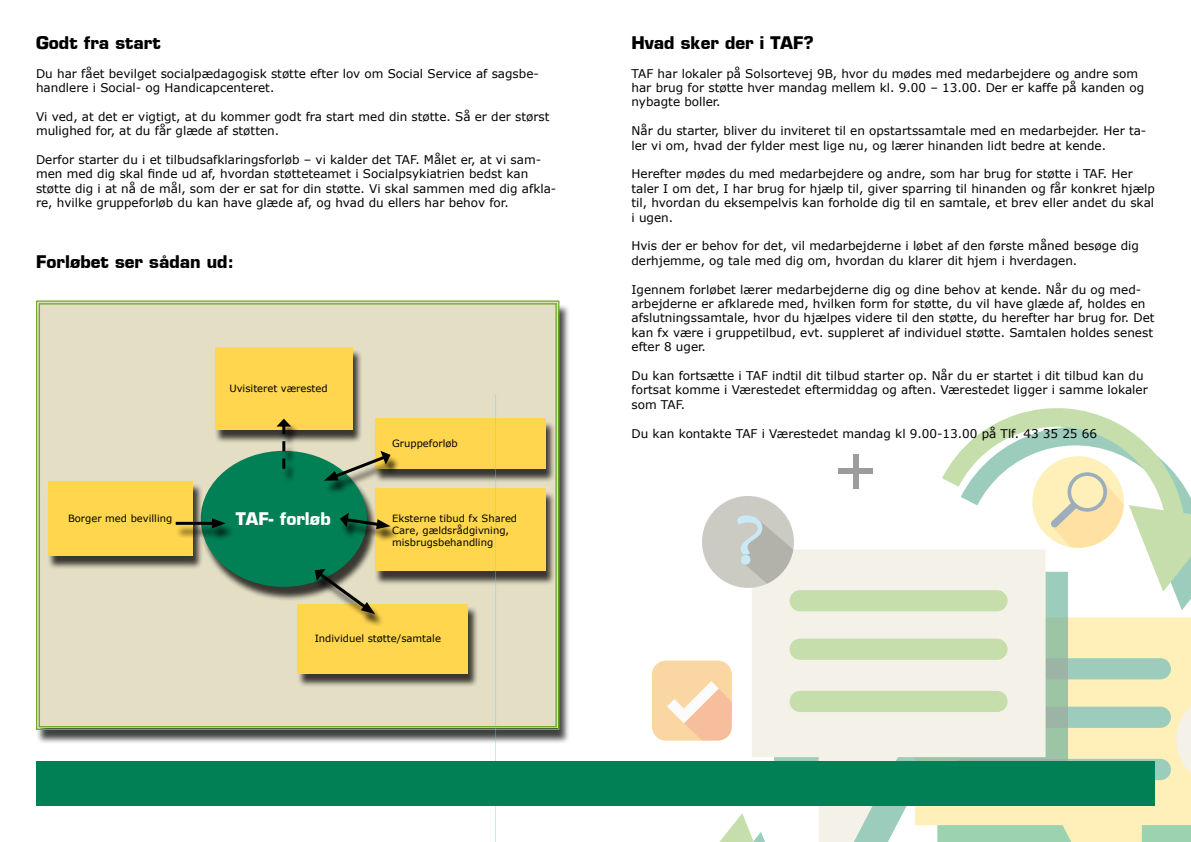
<style>
.page{position:relative;width:1191px;height:842px;background:#fff}
.page>*{position:absolute;margin:0;border:0;box-sizing:border-box;transform-origin:0 0}
.t1{font:700 17px "Eurostile";color:#000}
.t2{font:700 17px "Eurostile";color:#fff}
.t3{font:12px/14.4px "Verdana";color:#000}
.t4{font:10px/12px "Verdana";color:#000}
</style>
<div class="page">
<div style="left:36px;top:303px;width:534px;height:441px;background:#000;opacity:.75"></div>
<div style="left:36px;top:300px;width:524px;height:431px;background:#e3dec4"></div>
<div style="left:200px;top:454px;width:177px;height:147px;background:#000;opacity:.75"></div>
<div style="left:201px;top:451px;width:166px;height:136px;background:#008054;border-radius:50%"></div>
<div style="left:47px;top:483px;width:156px;height:87px;background:#000;opacity:.75"></div>
<div style="left:48px;top:481px;width:144px;height:74px;background:#ffd64d"></div>
<div style="left:374px;top:421px;width:182px;height:61px;background:#000;opacity:.75"></div>
<div style="left:375px;top:418px;width:170px;height:50px;background:#ffd64d"></div>
<div style="left:374px;top:491px;width:182px;height:95px;background:#000;opacity:.75"></div>
<div style="left:375px;top:488px;width:170px;height:83px;background:#ffd64d"></div>
<div style="left:297px;top:606px;width:182px;height:82px;background:#000;opacity:.75"></div>
<div style="left:298px;top:603px;width:170px;height:70px;background:#ffd64d"></div>
<div style="left:215px;top:349px;width:148px;height:95px;background:#000;opacity:.75"></div>
<div style="left:215px;top:347px;width:137px;height:82px;background:#ffd64d"></div>
<div style="left:324px;top:454px;width:76px;height:41px;background:#000;opacity:.75"></div>
<svg style="left:324px;top:451px;width:66px;height:31px;background:#939e7f"></svg>
<div style="left:339px;top:517px;width:61px;height:26px;background:#000;opacity:.75"></div>
<svg style="left:340px;top:513px;width:50px;height:16px"></svg>
<div style="left:314px;top:572px;width:71px;height:56px;background:#000;opacity:.75"></div>
<svg style="left:315px;top:569px;width:60px;height:45px"></svg>
<div style="left:175px;top:522px;width:61px;height:20px;background:#000;opacity:.75"></div>
<hr style="left:176px;top:522px;width:41px;height:3px;background:#000">
<svg style="left:212px;top:518px;width:14px;height:10px"></svg>
<div style="left:277px;top:422px;width:24px;height:61px;background:#000;opacity:.75"></div>
<svg style="left:276px;top:419px;width:15px;height:50px"></svg>
<svg style="left:495px;top:394px;width:364px;height:448px"></svg>
<svg style="left:1068px;top:617px;width:123px;height:225px;background:#f9edb8"></svg>
<div style="left:953px;top:707px;width:218px;height:21px;background:#9ccdbc;border-radius:11px"></div>
<div style="left:953px;top:658px;width:218px;height:21px;background:#9ccdbc;border-radius:11px"></div>
<svg style="left:953px;top:759px;width:218px;height:21px"></svg>
<svg style="left:1045px;top:610px;width:23px;height:232px;background:#a7c7aa"></svg>
<svg style="left:751px;top:549px;width:294px;height:293px;background:#edefe1"></svg>
<div style="left:789px;top:639px;width:218px;height:21px;background:#c6deab;border-radius:11px"></div>
<div style="left:789px;top:590px;width:218px;height:21px;background:#c6deab;border-radius:11px"></div>
<div style="left:789px;top:691px;width:218px;height:21px;background:#c6deab;border-radius:11px"></div>
<svg style="left:702px;top:496px;width:92px;height:92px"></svg>
<svg style="left:1176px;top:693px;width:15px;height:92px"></svg>
<div style="left:652px;top:661px;width:80px;height:80px;background:#fad6a2;border-radius:14px"></div>
<svg style="left:667px;top:681px;width:65px;height:60px"></svg>
<svg style="left:684px;top:813px;width:111px;height:29px"></svg>
<svg style="left:942px;top:408px;width:249px;height:202px"></svg>
<div style="left:838px;top:468px;width:35px;height:6px;background:#9c9c9c"></div>
<div style="left:852px;top:454px;width:6px;height:34px;background:#9c9c9c"></div>
<div style="left:36px;top:762px;width:1119px;height:44px;background:#008054"></div>
<h1 class="t1" style="left:36px;top:31px;width:126px">Godt fra start</h1>
<p class="t3" style="left:36px;top:66px;width:504px">Du har fået bevilget socialpædagogisk støtte efter lov om Social Service af sagsbe&shy;handlere i Social- og Handicapcenteret.</p>
<p class="t3" style="left:36px;top:109px;width:515px">Vi ved, at det er vigtigt, at du kommer godt fra start med din støtte. Så er der størst mulighed for, at du får glæde af støtten.</p>
<p class="t3" style="left:36px;top:152px;width:522px">Derfor starter du i et tilbudsafklaringsforløb – vi kalder det TAF. Målet er, at vi sam&shy;men med dig skal finde ud af, hvordan støtteteamet i Socialpsykiatrien bedst kan støtte dig i at nå de mål, som der er sat for din støtte. Vi skal sammen med dig afkla&shy;re, hvilke gruppeforløb du kan have glæde af, og hvad du ellers har behov for.</p>
<h1 class="t1" style="left:36px;top:251px;width:199px">Forløbet ser sådan ud:</h1>
<p class="t4" style="left:229px;top:382px;width:100px">Uvisiteret værested</p>
<p class="t4" style="left:68px;top:512px;width:106px">Borger med bevilling</p>
<h1 class="t2" style="left:236px;top:508px;width:96px">TAF- forløb</h1>
<p class="t4" style="left:392px;top:437px;width:67px">Gruppeforløb</p>
<p class="t4" style="left:392px;top:512px;width:127px">Eksterne tibud fx Shared<br>Care, gældsrådgivning, misbrugsbehandling</p>
<p class="t4" style="left:315px;top:633px;width:128px">Individuel støtte/samtale</p>
<h1 class="t1" style="left:631px;top:31px;width:184px">Hvad sker der i TAF?</h1>
<p class="t3" style="left:631px;top:66px;width:514px">TAF har lokaler på Solsortevej 9B, hvor du mødes med medarbejdere og andre som har brug for støtte hver mandag mellem kl. 9.00 – 13.00. Der er kaffe på kanden og nybagte boller.</p>
<p class="t3" style="left:631px;top:123px;width:516px">Når du starter, bliver du inviteret til en opstartssamtale med en medarbejder. Her ta&shy;ler vi om, hvad der fylder mest lige nu, og lærer hinanden lidt bedre at kende.</p>
<p class="t3" style="left:631px;top:167px;width:525px">Herefter mødes du med medarbejdere og andre, som har brug for støtte i TAF. Her taler I om det, I har brug for hjælp til, giver sparring til hinanden og får konkret hjælp til, hvordan du eksempelvis kan forholde dig til en samtale, et brev eller andet du skal i ugen.</p>
<p class="t3" style="left:631px;top:239px;width:509px">Hvis der er behov for det, vil medarbejderne i løbet af den første måned besøge dig derhjemme, og tale med dig om, hvordan du klarer dit hjem i hverdagen.</p>
<p class="t3" style="left:631px;top:282px;width:524px">Igennem forløbet lærer medarbejderne dig og dine behov at kende. Når du og med&shy;arbejderne er afklarede med, hvilken form for støtte, du vil have glæde af, holdes en afslutningssamtale, hvor du hjælpes videre til den støtte, du herefter har brug for. Det kan fx være i gruppetilbud, evt. suppleret af individuel støtte. Samtalen holdes senest efter 8 uger.</p>
<p class="t3" style="left:631px;top:368px;width:518px">Du kan fortsætte i TAF indtil dit tilbud starter op. Når du er startet i dit tilbud kan du fortsat komme i Værestedet eftermiddag og aften. Værestedet ligger i samme lokaler som TAF.</p>
<p class="t3" style="left:631px;top:426px;width:467px">Du kan kontakte TAF i Værestedet mandag kl 9.00-13.00 på Tlf. 43 35 25 66</p>
</div>
